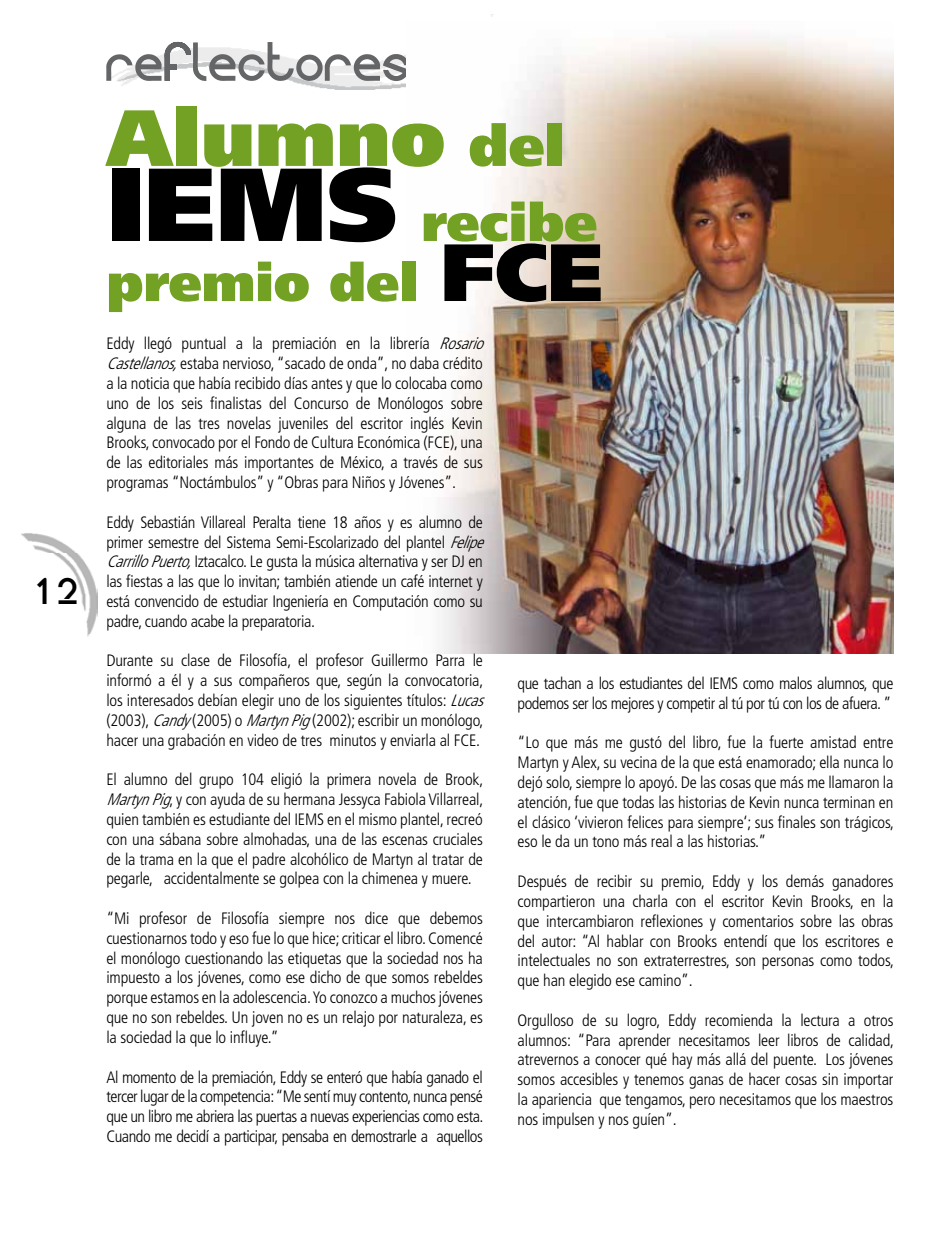
<style>
.page{position:relative;width:936px;height:1234px;background:#fff}
.page>*{position:absolute;margin:0;border:0;box-sizing:border-box;transform-origin:0 0}
.t1{font:900 79.5px "Frutiger";color:#73a123}
.t2{font:900 52.5px/60px "Frutiger";color:#73a123}
.t3{font:52.5px "Evolution";letter-spacing:.04em;color:#646567}
.t4{font:39px "Baby Face";color:#000}
.t5{font:300 condensed 16.5px/19.8px "Frutiger";letter-spacing:-.01em;color:#000;text-align:justify}
.t6{font:300 condensed 16.5px/19.8px "Frutiger";letter-spacing:-.03em;color:#000}
.s1{font-size:57px}
.s2{font-size:103.5px;color:#000}
.s3{font-size:81px;color:#000}
.s4{font-style:italic}
</style>
<div class="page">
<img style="left:21px;top:533px;width:76px;height:104px">
<img style="left:106px;top:14px;width:388px;height:75px">
<img style="left:406px;top:21px;width:487px;height:632px">
<h3 class="t4" style="left:29px;top:573px;width:53px">12</h3>
<h2 class="t3" style="left:106px;top:33px;width:305px">reflectores</h2>
<h1 class="t1" style="left:106px;top:89px;width:460px">Alumno <span class="s1">del</span></h1>
<h2 class="t2" style="left:106px;top:192px;width:498px"><span class="s2">IEMS</span> recibe premio del <span class="s3">FCE</span></h2>
<p class="t5" style="left:106px;top:334px;width:385px;text-align:left">Eddy llegó puntual a la premiación en la librería <span class="s4">Rosario Castellanos,</span>estaba nervioso, “sacado de onda”, no daba crédito a la noticia que había recibido días antes y que lo colocaba como uno de los seis finalistas del Concurso de Monólogos sobre alguna de las tres novelas juveniles del escritor inglés Kevin Brooks, convocado por el Fondo de Cultura Económica (FCE), una de las editoriales más importantes de México, a través de sus programas “Noctámbulos” y “Obras para Niños y Jóvenes”.</p>
<p class="t5" style="left:106px;top:512px;width:385px;text-align:left">Eddy Sebastián Villareal Peralta tiene 18 años y es alumno de primer semestre del Sistema Semi-Escolarizado del plantel <span class="s4">Felipe CarrilloPuerto,</span>Iztacalco. Le gusta la música alternativa y ser DJ en las fiestas a las que lo invitan; también atiende un café internet y está convencido de estudiar Ingeniería en Computación como su padre, cuando acabe la preparatoria.</p>
<p class="t5" style="left:106px;top:651px;width:385px;text-align:left">Durante su clase de Filosofía, el profesor Guillermo Parra le informó a él y a sus compañeros que, según la convocatoria, los interesados debían elegir uno de los siguientes títulos: <span class="s4">Lucas </span>(2003), <span class="s4">Candy</span>(2005) o <span class="s4">MartynPig</span>(2002); escribir un monólogo, hacer una grabación en video de tres minutos y enviarla al FCE.</p>
<p class="t5" style="left:106px;top:769px;width:378px">El alumno del grupo 104 eligió la primera novela de Brook, <span class="s4">MartynPig</span>, y con ayuda de su hermana Jessyca Fabiola Villarreal, quien también es estudiante del IEMS en el mismo plantel, recreó con una sábana sobre almohadas, una de las escenas cruciales de la trama en la que el padre alcohólico de Martyn al tratar de pegarle, accidentalmente se golpea con la chimenea y muere.</p>
<p class="t5" style="left:106px;top:908px;width:378px">“Mi profesor de Filosofía siempre nos dice que debemos cuestionarnos todo y eso fue lo que hice; criticar el libro. Comencé el monólogo cuestionando las etiquetas que la sociedad nos ha impuesto a los jóvenes, como ese dicho de que somos rebeldes porque estamos en la adolescencia. Yo conozco a muchos jóvenes que no son rebeldes. Un joven no es un relajo por naturaleza, es la sociedad la que lo influye.”</p>
<p class="t5" style="left:106px;top:1066px;width:378px">Al momento de la premiación, Eddy se enteró que había ganado el tercer lugar de la competencia: “Me sentí muy contento, nunca pensé que un libro me abriera las puertas a nuevas experiencias como esta.<br>Cuando me decidí a participar, pensaba en demostrarle a aquellos</p>
<p class="t6" style="left:517px;top:673px;width:377px">que tachan a los estudiantes del IEMS como malos alumnos, que podemos ser los mejores y competir al tú por tú con los de afuera. ”</p>
<p class="t5" style="left:517px;top:732px;width:378px">“Lo que más me gustó del libro, fue la fuerte amistad entre Martyn y Alex, su vecina de la que está enamorado; ella nunca lo dejó solo, siempre lo apoyó. De las cosas que más me llamaron la atención, fue que todas las historias de Kevin nunca terminan en el clásico ‘vivieron felices para siempre‘; sus finales son trágicos, eso le da un tono más real a las historias.”</p>
<p class="t5" style="left:517px;top:871px;width:378px">Después de recibir su premio, Eddy y los demás ganadores compartieron una charla con el escritor Kevin Brooks, en la que intercambiaron reflexiones y comentarios sobre las obras del autor: “Al hablar con Brooks entendí que los escritores e intelectuales no son extraterrestres, son personas como todos, que han elegido ese camino”.</p>
<p class="t5" style="left:517px;top:1010px;width:378px">Orgulloso de su logro, Eddy recomienda la lectura a otros alumnos: “Para aprender necesitamos leer libros de calidad, atrevernos a conocer qué hay más allá del puente. Los jóvenes somos accesibles y tenemos ganas de hacer cosas sin importar la apariencia que tengamos, pero necesitamos que los maestros nos impulsen y nos guíen”.</p>
</div>
